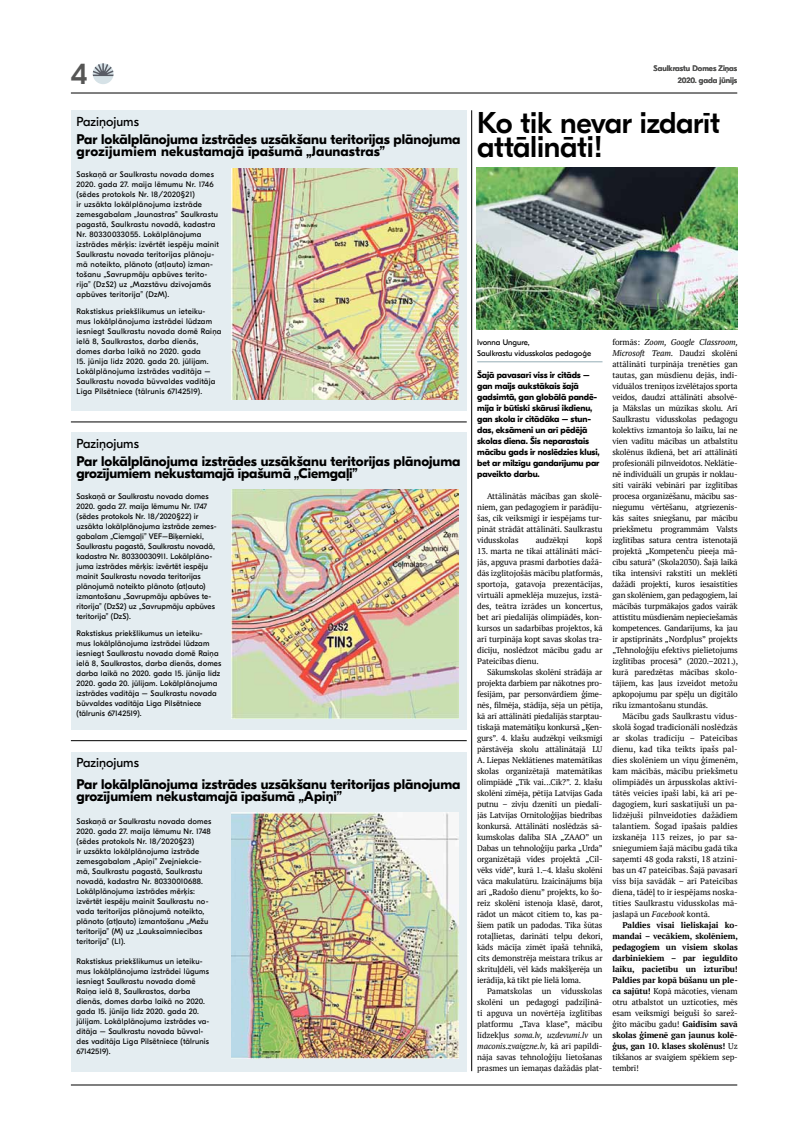
<style>
.page{position:relative;width:794px;height:1129px;background:#fff}
.page>*{position:absolute;margin:0;border:0;box-sizing:border-box;transform-origin:0 0}
.t1{font:500 30px/24px "GT Eesti Pro Display";letter-spacing:-.01em;color:#000}
.t2{font:500 30px "GT Eesti Pro Display";color:#565655}
.t3{font:700 14px/12px "GT Eesti Pro Display";color:#000}
.t4{font:13px "GT Eesti Pro Display";color:#000}
.t5{font:700 9px/11px "GT Eesti Pro Display";letter-spacing:-.01em;color:#000}
.t6{font:8.3px/11px "PT Serif";letter-spacing:-.01em;color:#000;text-align:justify}
.t7{font:700 8.3px/11px "PT Serif";letter-spacing:-.01em;color:#000;text-align:justify}
.t8{font:8px/10px "GT Eesti Pro Display";letter-spacing:.02em;color:#000}
.t9{font:8px/11px "GT Eesti Pro Display";color:#000}
.t10{font:500 8px/12px "GT Eesti Pro Display";color:#565655;text-align:right}
.s1{font-style:italic}
.s2{font-weight:400}
</style>
<div class="page">
<hr style="left:71px;top:1084px;width:666px;height:1px;background:#000">
<hr style="left:71px;top:93px;width:666px;height:1px;background:#000">
<div style="left:93px;top:63px;width:21px;height:21px;background:#d6e2e7;border-radius:10px"></div>
<svg style="left:93px;top:63px;width:21px;height:13px"></svg>
<hr style="left:71px;top:421px;width:396px;height:1px;background:#000">
<hr style="left:71px;top:740px;width:396px;height:1px;background:#000">
<hr style="left:477px;top:361px;width:125px;height:1px;background:#95adb6">
<hr style="left:471px;top:110px;width:1px;height:960px;background:#000">
<div style="left:71px;top:110px;width:396px;height:300px;background:#e4edf1"></div>
<div style="left:71px;top:432px;width:396px;height:297px;background:#e4edf1"></div>
<div style="left:71px;top:751px;width:396px;height:319px;background:#e4edf1"></div>
<img style="left:231px;top:168px;width:228px;height:231px">
<img style="left:231px;top:489px;width:228px;height:229px">
<img style="left:231px;top:812px;width:228px;height:246px">
<img style="left:477px;top:167px;width:260px;height:163px">
<h1 class="t2" style="left:71px;top:58px;width:18px">4</h1>
<h3 class="t4" style="left:77px;top:114px;width:64px">Paziņojums</h3>
<h2 class="t3" style="left:77px;top:133px;width:385px">Par lokālplānojuma izstrādes uzsākšanu teritorijas plānojuma grozījumiem nekustamajā īpašumā „Jaunastras”</h2>
<p class="t8" style="left:77px;top:169px;width:144px">Saskaņā ar Saulkrastu novada domes 2020. gada 27. maija lēmumu Nr. 1746 (sēdes protokols Nr. 18/2020§21)<br>ir uzsākta lokālplānojuma izstrāde zemesgabalam „Jaunastras” Saulkrastu pagastā, Saulkrastu novadā, kadastra Nr. 80330033055. Lokālplānojuma izstrādes mērķis: izvērtēt iespēju mainīt Saulkrastu novada teritorijas plānoju&shy;mā noteikto, plānoto (atļauto) izman&shy;tošanu „Savrupmāju apbūves terito&shy;rija” (DzS2) uz „Mazstāvu dzīvojamās apbūves teritorija” (DzM).</p>
<p class="t8" style="left:77px;top:306px;width:146px">Rakstiskus priekšlikumus un ieteiku&shy;mus lokālplānojuma izstrādei lūdzam iesniegt Saulkrastu novada domē Raiņa ielā 8, Saulkrastos, darba dienās, domes darba laikā no 2020. gada</p>
<p class="t8" style="left:77px;top:356px;width:140px">15. jūnija līdz 2020. gada 20. jūlijam.<br>Lokālplānojuma izstrādes vadītāja – Saulkrastu novada būvvaldes vadītāja Līga Pilsētniece (tālrunis 67142519).</p>
<h3 class="t4" style="left:77px;top:436px;width:64px">Paziņojums</h3>
<h2 class="t3" style="left:77px;top:455px;width:385px">Par lokālplānojuma izstrādes uzsākšanu teritorijas plānojuma grozījumiem nekustamajā īpašumā „Ciemgaļi”</h2>
<p class="t8" style="left:77px;top:491px;width:141px">Saskaņā ar Saulkrastu novada domes 2020. gada 27. maija lēmumu Nr. 1747 (sēdes protokols Nr. 18/2020§22) ir uzsākta lokālplānojuma izstrāde zemes&shy;gabalam „Ciemgaļi” VEF–Biķernieki, Saulkrastu pagastā, Saulkrastu novadā, kadastra Nr. 80330030911. Lokālplāno&shy;juma izstrādes mērķis: izvērtēt iespēju mainīt Saulkrastu novada teritorijas plānojumā noteikto plānoto (atļauto) izmantošanu „Savrupmāju apbūves te&shy;ritorija” (DzS2) uz „Savrupmāju apbūves teritorija” (DzS).</p>
<p class="t8" style="left:77px;top:628px;width:146px">Rakstiskus priekšlikumus un ieteiku-<br>mus lokālplānojuma izstrādei lūdzam iesniegt Saulkrastu novada domē Raiņa ielā 8, Saulkrastos, darba dienās, domes darba laikā no 2020. gada 15. jūnija līdz 2020. gada 20. jūlijam. Lokālplānojuma izstrādes vadītāja – Saulkrastu novada būvvaldes vadītāja Līga Pilsētniece (tālrunis 67142519).</p>
<h3 class="t4" style="left:77px;top:755px;width:64px">Paziņojums</h3>
<h2 class="t3" style="left:77px;top:778px;width:385px">Par lokālplānojuma izstrādes uzsākšanu teritorijas plānojuma grozījumiem nekustamajā īpašumā „Apiņi”</h2>
<p class="t8" style="left:77px;top:816px;width:136px">Saskaņā ar Saulkrastu novada domes 2020. gada 27. maija lēmumu Nr. 1748 (sēdes protokols Nr. 18/2020§23)<br>ir uzsākta lokālplānojuma izstrāde zemesgabalam „Apiņi” Zvejniekcie&shy;mā, Saulkrastu pagastā, Saulkrastu novadā, kadastra Nr. 80330010688.<br>Lokālplānojuma izstrādes mērķis: izvērtēt iespēju mainīt Saulkrastu no&shy;vada teritorijas plānojumā noteikto, plānoto (atļauto) izmantošanu „Mežu teritorija” (M) uz „Lauksaimniecības teritorija” (L1).</p>
<p class="t8" style="left:77px;top:956px;width:134px">Rakstiskus priekšlikumus un ieteiku&shy;mus lokālplānojuma izstrādei lūgums iesniegt Saulkrastu novada domē Raiņa ielā 8, Saulkrastos, darba dienās, domes darba laikā no 2020. gada 15. jūnija līdz 2020. gada 20. jūlijam. Lokālplānojuma izstrādes va&shy;dītāja – Saulkrastu novada būvval&shy;des vadītāja Līga Pilsētniece (tālrunis 67142519).</p>
<p class="t10" style="left:653px;top:62px;width:85px">Saulkrastu Domes Ziņas<br>2020. gada jūnijs</p>
<h1 class="t1" style="left:477px;top:111px;width:244px">Ko tik nevar izdarīt attālināti!</h1>
<p class="t9" style="left:477px;top:336px;width:115px">Ivonna Ungure,<br>Saulkrastu vidusskolas pedagoģe</p>
<p class="t5" style="left:477px;top:369px;width:124px">Šajā pavasarī viss ir citāds – gan maijs aukstākais šajā gadsimtā, gan globālā pandē&shy;mija ir būtiski skārusi ikdienu, gan skola ir citādāka – stun&shy;das, eksāmeni un arī pēdējā skolas diena. Šis neparastais mācību gads ir noslēdzies klusi, bet ar milzīgu gandarījumu par paveikto darbu.</p>
<p class="t6" style="left:477px;top:490px;width:127px;text-indent:10px">Attālinātās mācības gan skolē&shy;niem, gan pedagogiem ir parādīju&shy;šas, cik veiksmīgi ir iespējams tur&shy;pināt strādāt attālināti. Saulkrastu vidusskolas</p>
<p class="t6" style="left:536px;top:534px;width:34px">audzēkņi</p>
<p class="t6" style="left:585px;top:534px;width:18px">kopš</p>
<p class="t6" style="left:477px;top:545px;width:127px">13. marta ne tikai attālināti mācī&shy;jās, apguva prasmi darboties dažā&shy;dās izglītojošās mācību platformās, sportoja, gatavoja prezentācijas, virtuāli apmeklēja muzejus, izstā&shy;des, teātra izrādes un koncertus, bet arī piedalījās olimpiādēs, kon&shy;kursos un sadarbības projektos, kā arī turpināja kopt savas skolas tra&shy;dīciju, noslēdzot mācību gadu ar Pateicības dienu.</p>
<p class="t6" style="left:477px;top:666px;width:127px;text-indent:10px">Sākumskolas skolēni strādāja ar projekta darbiem par nākotnes pro&shy;fesijām, par personvārdiem ģime&shy;nēs, filmēja, stādīja, sēja un pētīja, kā arī attālināti piedalījās starptau&shy;tiskajā matemātiķu konkursā „Ķen&shy;gurs”. 4. klašu audzēkņi veiksmīgi pārstāvēja skolu attālinātajā LU A. Liepas Neklātienes matemātikas skolas organizētajā matemātikas olimpiādē „Tik vai...Cik?”. 2. klašu skolēni zīmēja, pētīja Latvijas Gada putnu – zivju dzenīti un piedalī&shy;jās Latvijas Ornitoloģijas biedrības konkursā. Attālināti noslēdzās sā&shy;kumskolas dalība SIA „ZAAO” un Dabas un tehnoloģiju parka „Urda” organizētajā vides projektā „Cil&shy;vēks vidē”, kurā 1.–4. klašu skolēni vāca makulatūru. Izaicinājums bija arī „Radošo dienu” projekts, ko šo&shy;reiz skolēni īstenoja klasē, darot, rādot un mācot citiem to, kas pa&shy;šiem patīk un padodas. Tika šūtas rotaļlietas, darināti telpu dekori, kāds mācīja zīmēt īpašā tehnikā, cits demonstrēja meistara trikus ar skrituļdēli, vēl kāds makšķerēja un ierādīja, kā tikt pie lielā loma.</p>
<p class="t6" style="left:477px;top:985px;width:127px;text-indent:10px">Pamatskolas un vidusskolas skolēni un pedagogi padziļinā&shy;ti apguva un novērtēja izglītības platformu „Tava klase”, mācību līdzekļus <span class="s1">soma.lv, uzdevumi.lv</span> un <span class="s1">maconis.zvaigzne.lv,</span> kā arī papildi&shy;nāja savas tehnoloģiju lietošanas prasmes un iemaņas dažādās plat-</p>
<p class="t6" style="left:612px;top:336px;width:127px">formās: <span class="s1">Zoom, Google Classroom, Microsoft Team.</span> Daudzi skolēni attālināti turpināja trenēties gan tautas, gan mūsdienu dejās, indi&shy;viduālos treniņos izvēlētajos sporta veidos, daudzi attālināti absolvē&shy;ja Mākslas un mūzikas skolu. Arī Saulkrastu vidusskolas pedagogu kolektīvs izmantoja šo laiku, lai ne vien vadītu mācības un atbalstītu skolēnus ikdienā, bet arī attālināti profesionāli pilnveidotos. Neklātie&shy;nē individuāli un grupās ir noklau&shy;sīti vairāki vebināri par izglītības procesa organizēšanu, mācību sas&shy;niegumu vērtēšanu, atgriezenis&shy;kās saites sniegšanu, par mācību priekšmetu programmām Valsts izglītības satura centra īstenotajā projektā „Kompetenču pieeja mā&shy;cību saturā” (Skola2030). Šajā laikā tika intensīvi rakstīti un meklēti dažādi projekti, kuros iesaistīties gan skolēniem, gan pedagogiem, lai mācībās turpmākajos gados vairāk attīstītu mūsdienām nepieciešamās kompetences. Gandarījums, ka jau ir apstiprināts „Nordplus” projekts „Tehnoloģiju efektīvs pielietojums izglītības procesā” (2020.–2021.), kurā paredzētas mācības skolo&shy;tājiem, kas ļaus izveidot metožu apkopojumu par spēļu un digitālo rīku izmantošanu stundās.</p>
<p class="t6" style="left:612px;top:710px;width:127px;text-indent:10px">Mācību gads Saulkrastu vidus&shy;skolā šogad tradicionāli noslēdzās ar skolas tradīciju – Pateicības dienu, kad tika teikts īpašs pal&shy;dies skolēniem un viņu ģimenēm, kam mācībās, mācību priekšmetu olimpiādēs un ārpusskolas aktivi&shy;tātēs veicies īpaši labi, kā arī pe&shy;dagogiem, kuri saskatījuši un pa&shy;līdzējuši pilnveidoties dažādiem talantiem. Šogad īpašais paldies izskanēja 113 reizes, jo par sa&shy;sniegumiem šajā mācību gadā tika saņemti 48 goda raksti, 18 atzinī&shy;bas un 47 pateicības. Šajā pavasarī viss bija savādāk – arī Pateicības diena, tādēļ to ir iespējams noska&shy;tīties Saulkrastu vidusskolas mā&shy;jaslapā un <span class="s1">Facebook</span> kontā.</p>
<p class="t7" style="left:612px;top:919px;width:127px;text-indent:10px">Paldies visai lieliskajai ko&shy;mandai – vecākiem, skolēniem, pedagogiem un visiem skolas darbiniekiem – par ieguldīto laiku, pacietību un izturību!<br>Paldies par kopā būšanu un ple&shy;ca sajūtu! <span class="s2">Kopā mācoties, vienam otru atbalstot un uzticoties, mēs esam veiksmīgi beiguši šo sarež&shy;ģīto mācību gadu!</span> Gaidīsim savā skolas ģimenē gan jaunus kolē&shy;ģus, gan 10. klases skolēnus! <span class="s2">Uz tikšanos ar svaigiem spēkiem sep&shy;tembrī!</span></p>
</div>
